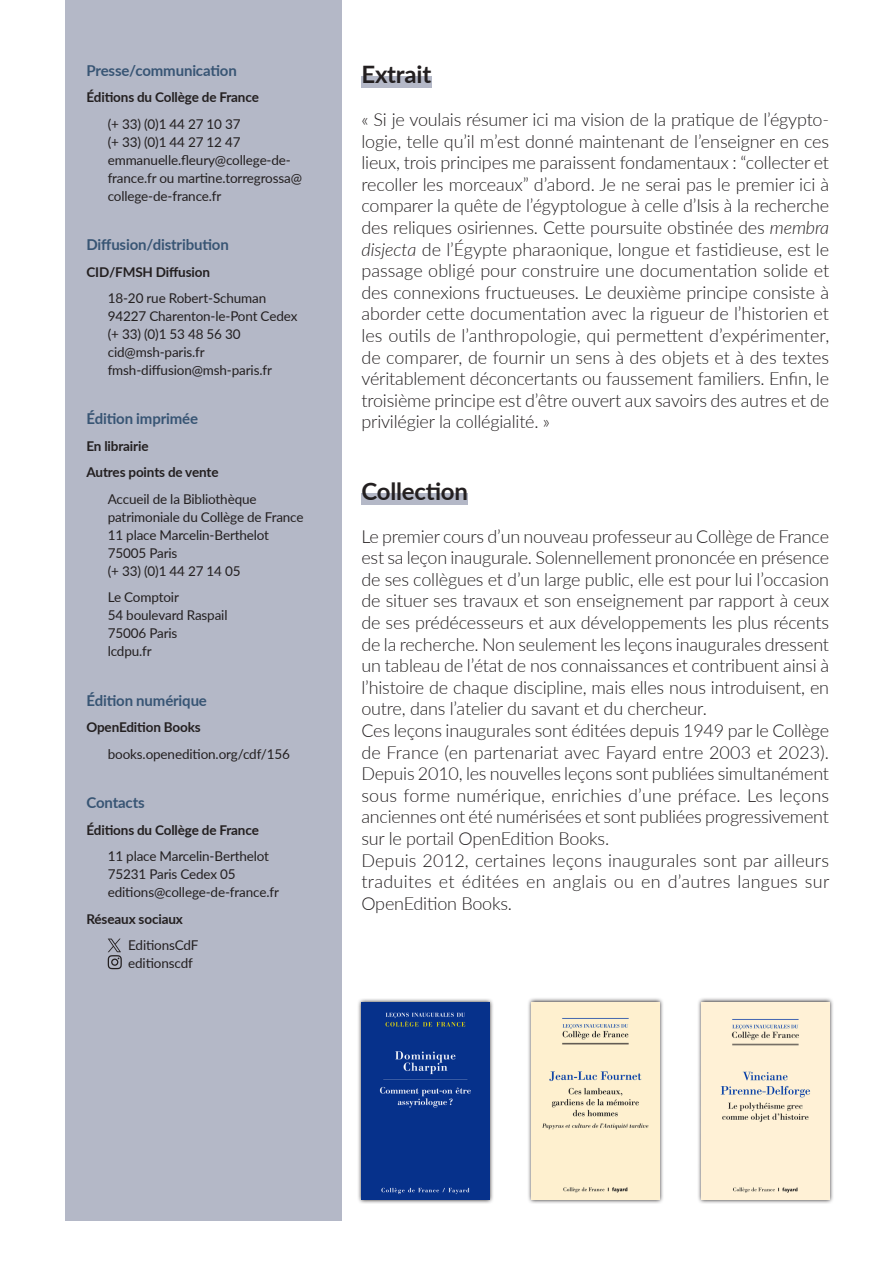
<style>
.page{position:relative;width:893px;height:1263px;background:#fff}
.page>*{position:absolute;margin:0;border:0;box-sizing:border-box;transform-origin:0 0}
.titre{font:700 24px "Lato";letter-spacing:-.01em;color:#231f20}
.texte{font:300 18px/21.6px "Lato";letter-spacing:-.01em;color:#231f20;text-align:justify}
.extrait_dernier{font:300 18px/21.6px "Lato";letter-spacing:-.01em;color:#231f20;text-align:justify}
.encadre_intertitre_1{font:700 15px "Lato";letter-spacing:-.01em;color:#385574}
.encadre_texte{font:13.5px/18px "Lato";letter-spacing:-.01em;color:#231f20}
.encadre_intertitre_2{font:700 13.5px "Lato";letter-spacing:-.01em;color:#231f20}
.encadre_reseaux{font:13.5px/18px "Lato";letter-spacing:-.01em;color:#231f20}
.s1{font-style:italic}
</style>
<div class="page">
<div style="left:361px;top:77px;width:71px;height:11px;background:#b4b8c7"></div>
<div style="left:361px;top:493px;width:107px;height:11px;background:#b4b8c7"></div>
<svg style="left:358px;top:999px;width:135px;height:205px;background:#b4b9c5"></svg>
<img style="left:361px;top:1002px;width:128px;height:197px">
<svg style="left:528px;top:998px;width:135px;height:206px;background:#d3d1cd"></svg>
<img style="left:531px;top:1002px;width:128px;height:197px">
<svg style="left:698px;top:998px;width:135px;height:206px;background:#d5d2cd"></svg>
<img style="left:702px;top:1002px;width:127px;height:197px">
<div style="left:65px;top:0;width:277px;height:1220px;background:#b4b8c7"></div>
<svg style="left:108px;top:938px;width:14px;height:31px"></svg>
<p class="encadre_intertitre_1" style="left:86px;top:59px;width:152px">Presse/communication</p>
<p class="encadre_intertitre_2" style="left:86px;top:88px;width:174px">Éditions du Collège de France</p>
<p class="encadre_texte" style="left:108px;top:114px;width:196px">(+ 33) (0)1 44 27 10 37<br>(+ 33) (0)1 44 27 12 47 emmanuelle.fleury@college-de&shy;france.fr ou martine.torregrossa@ college-de-france.fr</p>
<p class="encadre_intertitre_1" style="left:86px;top:234px;width:144px">Diffusion/distribution</p>
<p class="encadre_intertitre_2" style="left:86px;top:262px;width:125px">CID/FMSH Diffusion</p>
<p class="encadre_texte" style="left:108px;top:289px;width:191px">18-20 rue Robert-Schuman<br>94227 Charenton-le-Pont Cedex (+ 33) (0)1 53 48 56 30 cid@msh-paris.fr fmsh-diffusion@msh-paris.fr</p>
<p class="encadre_intertitre_1" style="left:86px;top:408px;width:113px">Édition imprimée</p>
<p class="encadre_intertitre_2" style="left:86px;top:436px;width:64px">En librairie</p>
<p class="encadre_intertitre_2" style="left:86px;top:463px;width:134px">Autres points de vente</p>
<p class="encadre_texte" style="left:108px;top:489px;width:197px">Accueil de la Bibliothèque patrimoniale du Collège de France<br>11 place Marcelin-Berthelot<br>75005 Paris<br>(+ 33) (0)1 44 27 14 05</p>
<p class="encadre_texte" style="left:108px;top:588px;width:121px">Le Comptoir<br>54 boulevard Raspail<br>75006 Paris<br>lcdpu.fr</p>
<p class="encadre_intertitre_1" style="left:86px;top:689px;width:122px">Édition numérique</p>
<p class="encadre_intertitre_2" style="left:86px;top:717px;width:116px">OpenEdition Books</p>
<p class="encadre_texte" style="left:108px;top:744px;width:184px">books.openedition.org/cdf/156</p>
<p class="encadre_intertitre_1" style="left:86px;top:791px;width:60px">Contacts</p>
<p class="encadre_intertitre_2" style="left:86px;top:820px;width:174px">Éditions du Collège de France</p>
<p class="encadre_texte" style="left:108px;top:846px;width:173px">11 place Marcelin-Berthelot<br>75231 Paris Cedex 05 editions@college-de-france.fr</p>
<p class="encadre_intertitre_2" style="left:86px;top:909px;width:98px">Réseaux sociaux</p>
<p class="encadre_reseaux" style="left:128px;top:935px;width:72px">EditionsCdF editionscdf</p>
<p class="titre" style="left:361px;top:57px;width:71px">Extrait</p>
<p class="extrait_dernier" style="left:361px;top:108px;width:469px">« Si je voulais résumer ici ma vision de la pratique de l’égypto&shy;logie, telle qu’il m’est donné maintenant de l’enseigner en ces lieux, trois principes me paraissent fondamentaux : “collecter et recoller les morceaux” d’abord. Je ne serai pas le premier ici à comparer la quête de l’égyptologue à celle d’Isis à la recherche des reliques osiriennes. Cette poursuite obstinée des <span class="s1">membra disjecta</span> de l’Égypte pharaonique, longue et fastidieuse, est le passage obligé pour construire une documentation solide et des connexions fructueuses. Le deuxième principe consiste à aborder cette documentation avec la rigueur de l’historien et les outils de l’anthropologie, qui permettent d’expérimenter, de comparer, de fournir un sens à des objets et à des textes véritablement déconcertants ou faussement familiers. Enfin, le troisième principe est d’être ouvert aux savoirs des autres et de privilégier la collégialité. »</p>
<p class="titre" style="left:361px;top:473px;width:108px">Collection</p>
<p class="texte" style="left:361px;top:525px;width:469px">Le premier cours d’un nouveau professeur au Collège de France est sa leçon inaugurale. Solennellement prononcée en présence de ses collègues et d’un large public, elle est pour lui l’occasion de situer ses travaux et son enseignement par rapport à ceux de ses prédécesseurs et aux développements les plus récents de la recherche. Non seulement les leçons inaugurales dressent un tableau de l’état de nos connaissances et contribuent ainsi à l’histoire de chaque discipline, mais elles nous introduisent, en outre, dans l’atelier du savant et du chercheur.</p>
<p class="texte" style="left:361px;top:719px;width:469px">Ces leçons inaugurales sont éditées depuis 1949 par le Collège de France (en partenariat avec Fayard entre 2003 et 2023).<br>Depuis 2010, les nouvelles leçons sont publiées simultanément sous forme numérique, enrichies d’une préface. Les leçons anciennes ont été numérisées et sont publiées progressivement sur le portail OpenEdition Books.</p>
<p class="texte" style="left:361px;top:849px;width:469px">Depuis 2012, certaines leçons inaugurales sont par ailleurs traduites et éditées en anglais ou en d’autres langues sur OpenEdition Books.</p>
</div>
